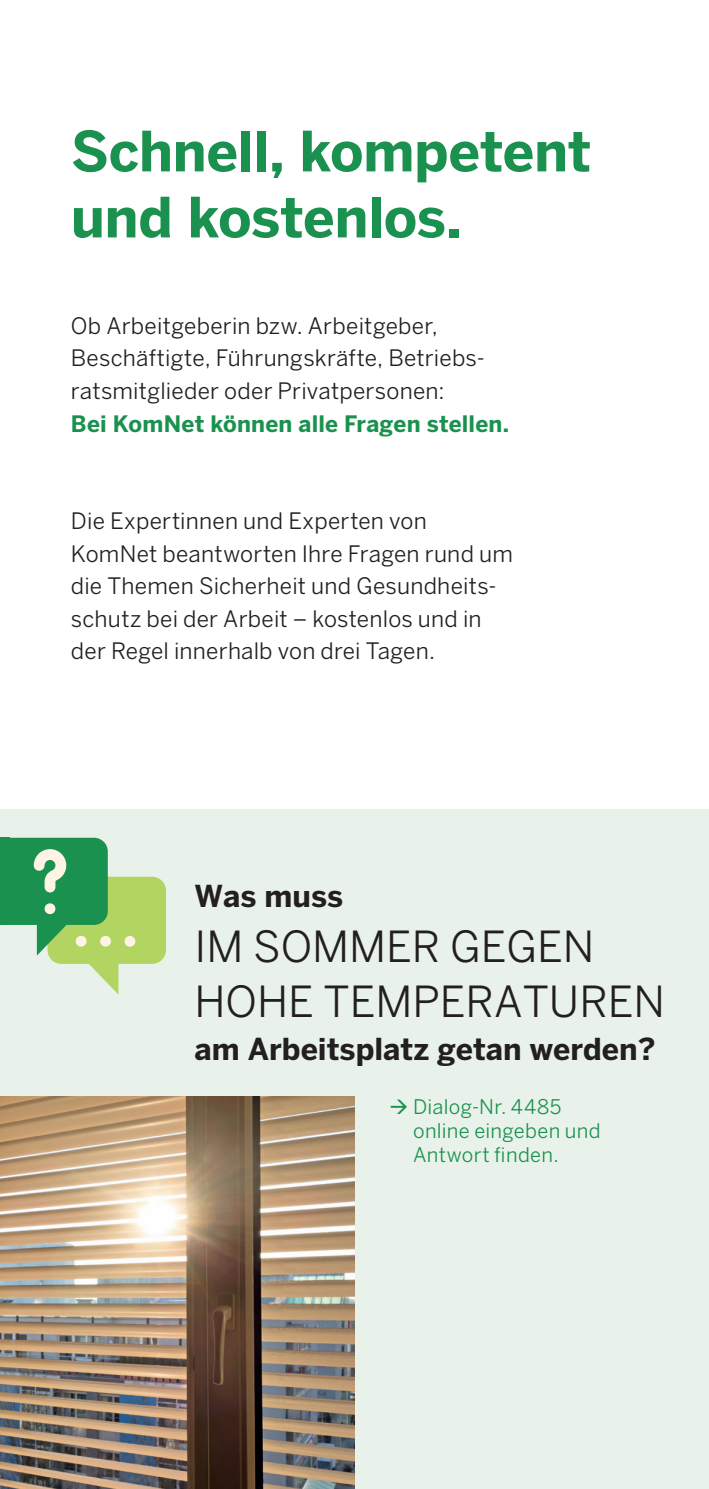
<style>
.page{position:relative;width:709px;height:1489px;background:#fff}
.page>*{position:absolute;margin:0;border:0;box-sizing:border-box;transform-origin:0 0}
.t1{font:700 55px/66px "Benton Sans";letter-spacing:-.005em;color:#1a914f}
.t2{font:42.5px/55px "Benton Sans";color:#231f20}
.t3{font:700 30px "Benton Sans";color:#231f20}
.t4{font:22.5px/32.5px "Benton Sans";letter-spacing:.01em;color:#231f20}
.t5{font:20px/24px "Benton Sans";letter-spacing:.015em;color:#1a914f}
.s1{font-weight:700;color:#1a914f}
</style>
<div class="page">
<div style="left:0;top:809px;width:709px;height:679px;background:#e9f2ea"></div>
<img style="left:0;top:1096px;width:354px;height:392px">
<svg style="left:0;top:837px;width:166px;height:157px"></svg>
<svg style="left:124px;top:935px;width:12px;height:12px"></svg>
<div style="left:100px;top:935px;width:11px;height:12px;background:#fef4e5;border-radius:50%"></div>
<div style="left:0;top:837px;width:10px;height:87px;background:#1a914f"></div>
<h1 class="t1" style="left:71px;top:118px;width:522px">Schnell, kompetent und kostenlos.</h1>
<p class="t4" style="left:71px;top:309px;width:440px">Ob Arbeitgeberin bzw. Arbeitgeber, Beschäftigte, Führungskräfte, Betriebs&shy;ratsmitglieder oder Privatpersonen:<br><span class="s1">Bei KomNet können alle Fragen stellen.</span></p>
<p class="t4" style="left:71px;top:504px;width:443px">Die Expertinnen und Experten von KomNet beantworten Ihre Fragen rund um die Themen Sicherheit und Gesundheits&shy;schutz bei der Arbeit – kostenlos und in der Regel innerhalb von drei Tagen.</p>
<p class="t3" style="left:194px;top:878px;width:150px">Was muss</p>
<p class="t2" style="left:194px;top:918px;width:472px">IM SOMMER GEGEN<br>HOHE TEMPERATUREN</p>
<p class="t3" style="left:194px;top:1030px;width:462px">am Arbeitsplatz getan werden?</p>
<p class="t5" style="left:413px;top:1094px;width:189px;text-indent:-24px">→ Dialog-Nr. 4485 online eingeben und<br>Antwort finden.</p>
</div>
